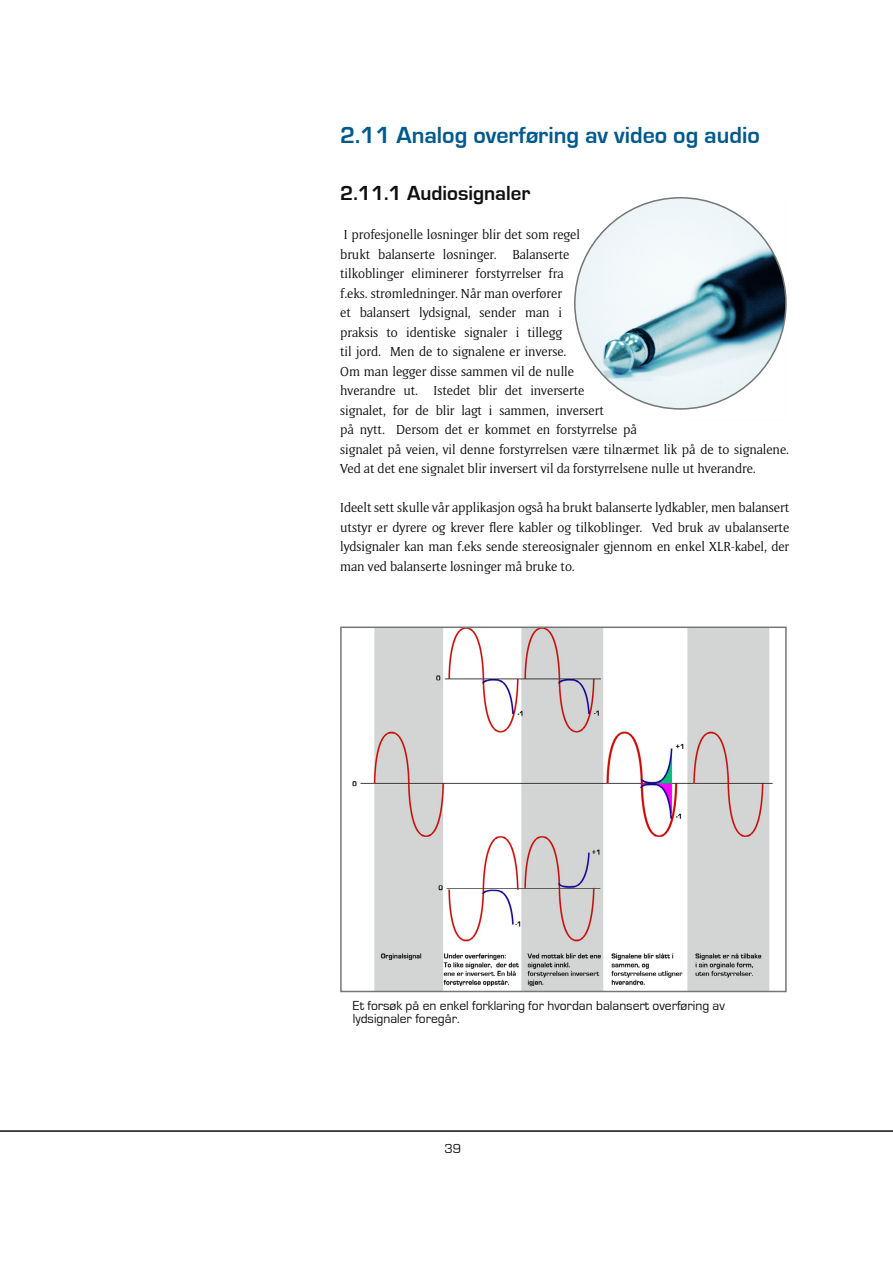
<style>
.page{position:relative;width:893px;height:1263px;background:#fff}
.page>*{position:absolute;margin:0;border:0;box-sizing:border-box;transform-origin:0 0}
.t1{font:700 24px "Eurostile";color:#00598d}
.t2{font:700 21px "Eurostile";color:#0f0f0f}
.t3{font:13.5px/19.5px "Memento";color:#0f0f0f}
.t4{font:13.5px/13.5px "Eurostile";color:#0f0f0f}
</style>
<div class="page">
<hr style="left:0;top:1130px;width:893px;height:2px;background:#0f0f0f">
<img style="left:352px;top:629px;width:421px;height:360px">
<div style="left:340px;top:626px;width:447px;height:366px;border:2px solid #747776"></div>
<img style="left:575px;top:198px;width:211px;height:211px;border-radius:50%">
<h1 class="t1" style="left:340px;top:122px;width:421px">2.11 Analog overføring av video og audio</h1>
<h2 class="t2" style="left:340px;top:182px;width:192px">2.11.1 Audiosignaler</h2>
<p class="t3" style="left:340px;top:225px;width:450px">I profesjonelle løsninger blir det som regel<br>brukt balanserte løsninger. Balanserte<br>tilkoblinger eliminerer forstyrrelser fra<br>f.eks. strømledninger. Når man overfører<br>et balansert lydsignal, sender man i<br>praksis to identiske signaler i tillegg<br>til jord. Men de to signalene er inverse.<br>Om man legger disse sammen vil de nulle<br>hverandre ut. Istedet blir det inverserte<br>signalet, før de blir lagt i sammen, inversert<br>på nytt. Dersom det er kommet en forstyrrelse på<br>signalet på veien, vil denne forstyrrelsen være tilnærmet lik på de to signalene.<br>Ved at det ene signalet blir inversert vil da forstyrrelsene nulle ut hverandre.</p>
<p class="t3" style="left:340px;top:498px;width:451px;text-align:justify">Ideelt sett skulle vår applikasjon også ha brukt balanserte lydkabler, men balansert utstyr er dyrere og krever flere kabler og tilkoblinger. Ved bruk av ubalanserte lydsignaler kan man f.eks sende stereosignaler gjennom en enkel XLR-kabel, der man ved balanserte løsninger må bruke to.</p>
<p class="t4" style="left:353px;top:999px;width:373px">Et forsøk på en enkel forklaring for hvordan balansert overføring av lydsignaler foregår.</p>
<p class="t4" style="left:445px;top:1142px;width:18px">39</p>
</div>
